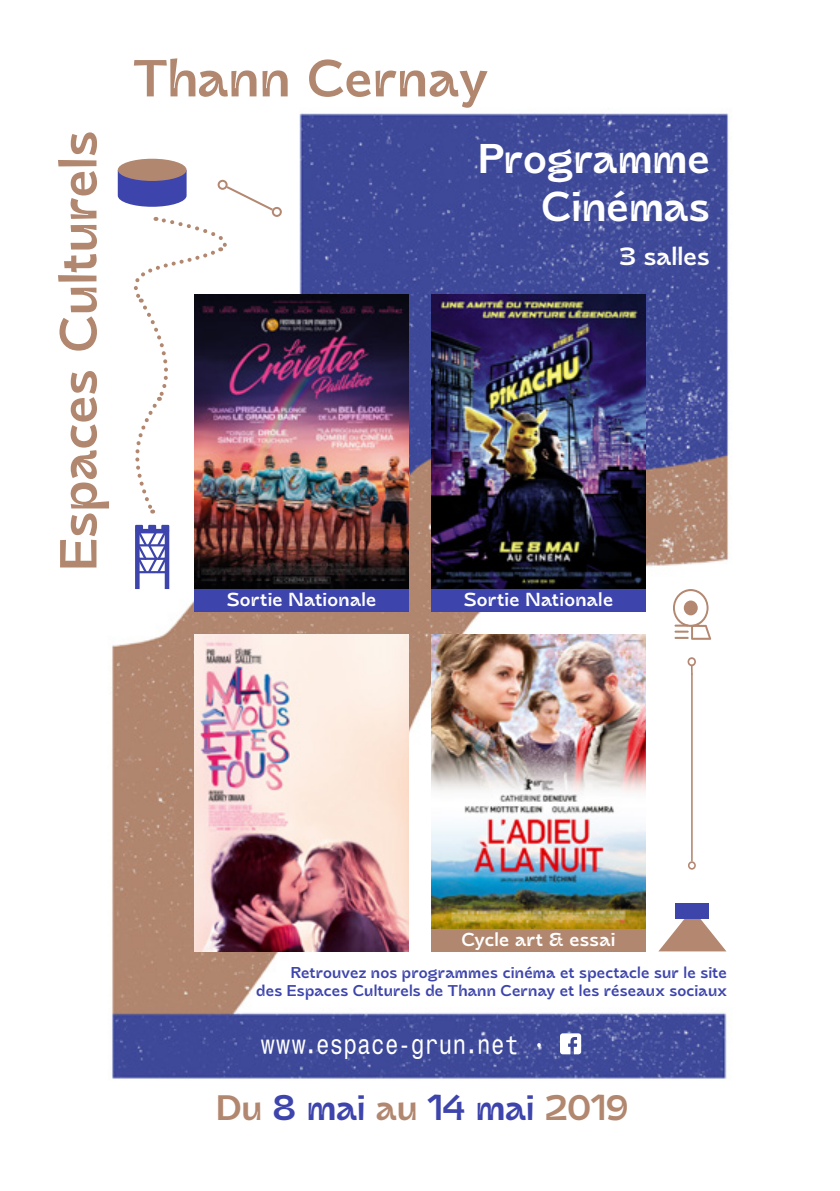
<style>
.page{position:relative;width:840px;height:1191px;background:#fff}
.page>*{position:absolute;margin:0;border:0;box-sizing:border-box;transform-origin:0 0}
.t1{font:700 50px "st Carmen";color:#b2876f}
.t2{font:700 40px/48px "st Carmen";color:#fff;text-align:right}
.t3{font:700 34px "st Carmen";letter-spacing:-.01em;color:#3d44ac}
.t4{font:24px "Monospace Typewriter";letter-spacing:-.005em;color:#fff}
.t5{font:700 24px "st Carmen";letter-spacing:.005em;color:#fff}
.t6{font:700 18px "st Carmen";letter-spacing:.015em;color:#fff}
.t7{font:700 15px/18px "st Carmen";letter-spacing:.01em;color:#3d44ac;text-align:right}
.s1{color:#b2876f}
</style>
<div class="page">
<img style="left:111px;top:113px;width:618px;height:967px">
<svg style="left:658px;top:909px;width:68px;height:42px"></svg>
<div style="left:675px;top:903px;width:33px;height:16px;background:#3d45ab"></div>
<svg style="left:686px;top:656px;width:10px;height:213px"></svg>
<svg style="left:672px;top:589px;width:38px;height:51px"></svg>
<div style="left:118px;top:159px;width:68px;height:22px;background:#b2876f;border-radius:50%"></div>
<svg style="left:135px;top:525px;width:34px;height:64px"></svg>
<svg style="left:118px;top:170px;width:164px;height:343px"></svg>
<svg style="left:559px;top:1033px;width:22px;height:21px"></svg>
<img style="left:431px;top:634px;width:214px;height:294px">
<img style="left:194px;top:634px;width:214px;height:317px">
<img style="left:431px;top:295px;width:214px;height:294px">
<img style="left:194px;top:295px;width:214px;height:294px">
<div style="left:431px;top:928px;width:214px;height:23px;background:#b2876f"></div>
<div style="left:194px;top:589px;width:214px;height:22px;background:#3d44ac"></div>
<div style="left:431px;top:589px;width:214px;height:22px;background:#3d44ac"></div>
<h1 class="t1" style="left:52px;top:571px;width:442px;rotate:-90deg">Espaces Culturels</h1>
<h1 class="t1" style="left:133px;top:52px;width:356px">Thann Cernay</h1>
<h2 class="t2" style="left:478px;top:136px;width:233px">Programme<br>Cinémas</h2>
<h3 class="t5" style="left:619px;top:244px;width:92px">3 salles</h3>
<p class="t6" style="left:227px;top:590px;width:151px">Sortie Nationale</p>
<p class="t6" style="left:463px;top:590px;width:151px">Sortie Nationale</p>
<p class="t6" style="left:461px;top:930px;width:155px">Cycle art &amp; essai</p>
<p class="t7" style="left:256px;top:964px;width:472px">Retrouvez nos programmes cinéma et spectacle sur le site<br>des Espaces Culturels de Thann Cernay et les réseaux sociaux</p>
<h3 class="t4" style="left:260px;top:1029px;width:287px">www.espace-grun.net •</h3>
<h3 class="t3" style="left:216px;top:1090px;width:414px"><span class="s1">Du</span> 8 mai <span class="s1">au</span> 14 mai <span class="s1">2019</span></h3>
</div>
